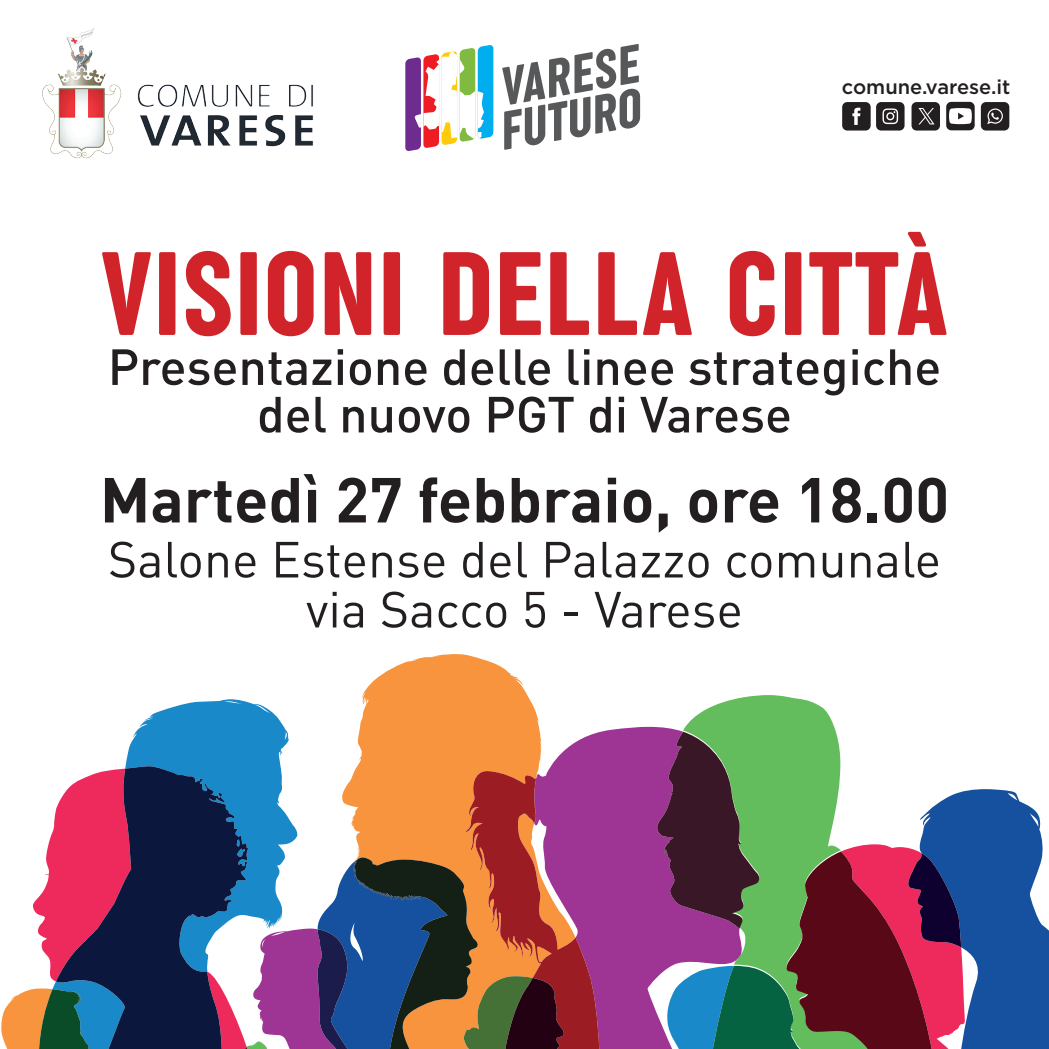
<style>
.page{position:relative;width:1049px;height:1049px;background:#fff}
.page>*{position:absolute;margin:0;border:0;box-sizing:border-box;transform-origin:0 0}
.t1{font:122.5px "Sugo Pro Classic Trial";letter-spacing:.02em;color:#d1232a}
.t2{font:700 62.5px "DIN Pro";color:#231f20}
.t3{font:italic 55.75px/43.5px "Sugo Pro Classic Trial";color:#57585a}
.t4{font:500 50px/47.5px "DIN Pro";color:#231f20;text-align:center}
.t5{font:50px/50px "DIN Pro";color:#231f20;text-align:center}
.t6{font:500 20px "Gotham";color:#231f20}
</style>
<div class="page">
<svg style="left:685px;top:695px;width:151px;height:37px;fill:#64bd5d"></svg>
<svg style="left:33px;top:833px;width:19px;height:146px"></svg>
<div style="left:575px;top:727px;width:168px;height:322px;background:#9e3494"></div>
<svg style="left:52px;top:699px;width:237px;height:289px;fill:#1989ca"></svg>
<svg style="left:56px;top:766px;width:193px;height:283px;background:#50325c"></svg>
<svg style="left:1px;top:988px;width:88px;height:61px;background:#817e53"></svg>
<svg style="left:657px;top:732px;width:392px;height:317px"></svg>
<svg style="left:354px;top:654px;width:221px;height:117px;fill:#f7943d"></svg>
<svg style="left:229px;top:771px;width:376px;height:278px;background:#906976"></svg>
<img style="left:42px;top:28px;width:271px;height:131px">
<div style="left:842px;top:102px;width:29px;height:29px;background:#231f20;border-radius:5px"></div>
<svg style="left:852px;top:108px;width:8px;height:17px"></svg>
<div style="left:876px;top:102px;width:28px;height:29px;background:#231f20;border-radius:5px"></div>
<svg style="left:882px;top:108px;width:16px;height:16px"></svg>
<div style="left:981px;top:102px;width:28px;height:29px;background:#231f20;border-radius:5px"></div>
<svg style="left:987px;top:108px;width:16px;height:16px"></svg>
<div style="left:946px;top:102px;width:29px;height:28px;background:#231f20;border-radius:5px"></div>
<svg style="left:949px;top:108px;width:23px;height:16px"></svg>
<div style="left:911px;top:102px;width:29px;height:29px;background:#231f20;border-radius:5px"></div>
<svg style="left:918px;top:108px;width:16px;height:16px"></svg>
<svg style="left:405px;top:45px;width:88px;height:106px"></svg>
<p class="t3" style="left:487px;top:68px;width:149px;rotate:-10deg">VARESE<br>FUTURO</p>
<p class="t6" style="left:842px;top:74px;width:170px">comune.varese.it</p>
<h1 class="t1" style="left:101px;top:224px;width:847px">VISIONI DELLA CITTÀ</h1>
<p class="t4" style="left:108px;top:341px;width:835px">Presentazione delle linee strategiche del nuovo PGT di Varese</p>
<p class="t2" style="left:100px;top:457px;width:851px">Martedì 27 febbraio, ore 18.00</p>
<p class="t5" style="left:108px;top:532px;width:835px">Salone Estense del Palazzo comunale via Sacco 5 - Varese</p>
</div>
